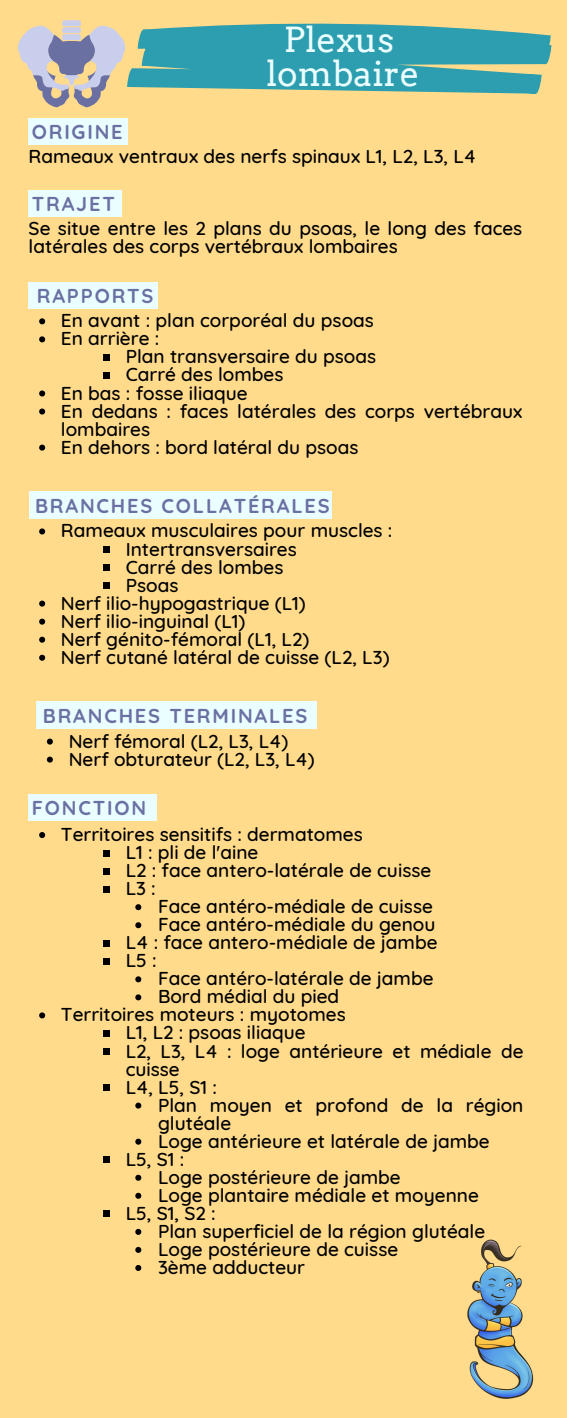
<style>
.page{position:relative;width:567px;height:1418px;background:#fff}
.page>*{position:absolute;margin:0;border:0;box-sizing:border-box;transform-origin:0 0}
.t1{font:34.6px "Arvo";color:#ebfeff}
.t2{font:700 20px "Quicksand";letter-spacing:.09em;color:#6b70a3}
.t3{font:500 19px/18px "Quicksand";color:#000}
</style>
<div class="page">
<div style="left:0;top:0;width:567px;height:1417px;background:#ffdb8b"></div>
<div style="left:29px;top:118px;width:99px;height:26px;background:#ebfeff"></div>
<div style="left:29px;top:190px;width:93px;height:27px;background:#ebfeff"></div>
<svg style="left:47px;top:738px;width:6px;height:6px"></svg>
<svg style="left:47px;top:756px;width:6px;height:6px"></svg>
<div style="left:36px;top:701px;width:281px;height:28px;background:#ebfeff"></div>
<img style="left:467px;top:1239px;width:67px;height:160px">
<svg style="left:39px;top:528px;width:6px;height:6px"></svg>
<svg style="left:104px;top:546px;width:6px;height:6px"></svg>
<svg style="left:104px;top:564px;width:6px;height:6px"></svg>
<svg style="left:104px;top:582px;width:6px;height:6px"></svg>
<svg style="left:39px;top:600px;width:6px;height:6px"></svg>
<svg style="left:39px;top:618px;width:6px;height:6px"></svg>
<svg style="left:39px;top:636px;width:6px;height:6px"></svg>
<svg style="left:39px;top:655px;width:6px;height:6px"></svg>
<div style="left:29px;top:491px;width:303px;height:28px;background:#ebfeff"></div>
<svg style="left:39px;top:832px;width:6px;height:6px"></svg>
<svg style="left:104px;top:850px;width:6px;height:6px"></svg>
<svg style="left:104px;top:868px;width:6px;height:6px"></svg>
<svg style="left:104px;top:886px;width:6px;height:6px"></svg>
<svg style="left:135px;top:904px;width:6px;height:6px"></svg>
<svg style="left:135px;top:922px;width:6px;height:6px"></svg>
<svg style="left:104px;top:940px;width:6px;height:6px"></svg>
<svg style="left:104px;top:958px;width:6px;height:6px"></svg>
<svg style="left:135px;top:976px;width:6px;height:6px"></svg>
<svg style="left:135px;top:994px;width:6px;height:6px"></svg>
<svg style="left:39px;top:1012px;width:6px;height:6px"></svg>
<svg style="left:104px;top:1030px;width:6px;height:6px"></svg>
<svg style="left:104px;top:1048px;width:6px;height:6px"></svg>
<svg style="left:104px;top:1084px;width:6px;height:6px"></svg>
<svg style="left:135px;top:1102px;width:6px;height:6px"></svg>
<svg style="left:135px;top:1138px;width:6px;height:6px"></svg>
<svg style="left:104px;top:1156px;width:6px;height:6px"></svg>
<svg style="left:135px;top:1174px;width:6px;height:6px"></svg>
<svg style="left:135px;top:1192px;width:6px;height:6px"></svg>
<svg style="left:104px;top:1210px;width:6px;height:6px"></svg>
<svg style="left:135px;top:1228px;width:6px;height:6px"></svg>
<svg style="left:135px;top:1246px;width:6px;height:6px"></svg>
<svg style="left:135px;top:1265px;width:6px;height:6px"></svg>
<div style="left:29px;top:794px;width:128px;height:27px;background:#ebfeff"></div>
<div style="left:29px;top:282px;width:129px;height:27px;background:#ebfeff"></div>
<svg style="left:39px;top:318px;width:6px;height:6px"></svg>
<svg style="left:39px;top:336px;width:6px;height:6px"></svg>
<svg style="left:104px;top:354px;width:6px;height:6px"></svg>
<svg style="left:104px;top:372px;width:6px;height:6px"></svg>
<svg style="left:39px;top:390px;width:6px;height:6px"></svg>
<svg style="left:39px;top:408px;width:6px;height:6px"></svg>
<svg style="left:39px;top:444px;width:6px;height:6px"></svg>
<svg style="left:18px;top:20px;width:534px;height:87px"></svg>
<p class="t2" style="left:32px;top:119px;width:92px">ORIGINE</p>
<p class="t1" style="left:284px;top:19px;width:112px">Plexus</p>
<p class="t1" style="left:266px;top:52px;width:155px">lombaire</p>
<p class="t3" style="left:29px;top:147px;width:449px">Rameaux ventraux des nerfs spinaux L1, L2, L3, L4</p>
<p class="t2" style="left:32px;top:191px;width:85px">TRAJET</p>
<p class="t3" style="left:29px;top:219px;width:495px">Se situe entre les 2 plans du psoas, le long des faces latérales des corps vertébraux lombaires</p>
<p class="t2" style="left:37px;top:283px;width:118px">RAPPORTS</p>
<p class="t3" style="left:61px;top:311px;width:314px">En avant : plan corporéal du psoas</p>
<p class="t3" style="left:61px;top:329px;width:100px">En arrière :</p>
<p class="t3" style="left:126px;top:347px;width:252px">Plan transversaire du psoas</p>
<p class="t3" style="left:126px;top:365px;width:159px">Carré des lombes</p>
<p class="t3" style="left:61px;top:383px;width:188px">En bas : fosse iliaque</p>
<p class="t3" style="left:61px;top:401px;width:463px">En dedans : faces latérales des corps vertébraux lombaires</p>
<p class="t3" style="left:61px;top:437px;width:299px">En dehors : bord latéral du psoas</p>
<p class="t2" style="left:35px;top:493px;width:296px">BRANCHES COLLATÉRALES</p>
<p class="t3" style="left:61px;top:521px;width:333px">Rameaux musculaires pour muscles :</p>
<p class="t3" style="left:126px;top:539px;width:173px">Intertransversaires</p>
<p class="t3" style="left:126px;top:557px;width:159px">Carré des lombes</p>
<p class="t3" style="left:126px;top:575px;width:54px">Psoas</p>
<p class="t3" style="left:61px;top:593px;width:246px">Nerf ilio-hypogastrique (L1)</p>
<p class="t3" style="left:61px;top:611px;width:186px">Nerf ilio-inguinal (L1)</p>
<p class="t3" style="left:61px;top:629px;width:250px">Nerf génito-fémoral (L1, L2)</p>
<p class="t3" style="left:61px;top:647px;width:330px">Nerf cutané latéral de cuisse (L2, L3)</p>
<p class="t2" style="left:43px;top:703px;width:266px">BRANCHES TERMINALES</p>
<p class="t3" style="left:69px;top:731px;width:221px">Nerf fémoral (L2, L3, L4)</p>
<p class="t3" style="left:69px;top:749px;width:248px">Nerf obturateur (L2, L3, L4)</p>
<p class="t2" style="left:32px;top:795px;width:116px">FONCTION</p>
<p class="t3" style="left:61px;top:825px;width:303px">Territoires sensitifs : dermatomes</p>
<p class="t3" style="left:126px;top:843px;width:134px">L1 : pli de l'aine</p>
<p class="t3" style="left:126px;top:861px;width:307px">L2 : face antero-latérale de cuisse</p>
<p class="t3" style="left:126px;top:879px;width:32px">L3 :</p>
<p class="t3" style="left:158px;top:897px;width:276px">Face antéro-médiale de cuisse</p>
<p class="t3" style="left:158px;top:915px;width:279px">Face antéro-médiale du genou</p>
<p class="t3" style="left:126px;top:933px;width:313px">L4 : face antero-médiale de jambe</p>
<p class="t3" style="left:126px;top:951px;width:33px">L5 :</p>
<p class="t3" style="left:158px;top:969px;width:277px">Face antéro-latérale de jambe</p>
<p class="t3" style="left:158px;top:987px;width:183px">Bord médial du pied</p>
<p class="t3" style="left:61px;top:1005px;width:286px">Territoires moteurs : myotomes</p>
<p class="t3" style="left:126px;top:1023px;width:181px">L1, L2 : psoas iliaque</p>
<p class="t3" style="left:126px;top:1041px;width:399px">L2, L3, L4 : loge antérieure et médiale de cuisse</p>
<p class="t3" style="left:126px;top:1077px;width:93px">L4, L5, S1 :</p>
<p class="t3" style="left:158px;top:1095px;width:367px">Plan moyen et profond de la région glutéale</p>
<p class="t3" style="left:158px;top:1131px;width:333px">Loge antérieure et latérale de jambe</p>
<p class="t3" style="left:126px;top:1149px;width:60px">L5, S1 :</p>
<p class="t3" style="left:158px;top:1167px;width:244px">Loge postérieure de jambe</p>
<p class="t3" style="left:158px;top:1185px;width:322px">Loge plantaire médiale et moyenne</p>
<p class="t3" style="left:126px;top:1203px;width:91px">L5, S1, S2 :</p>
<p class="t3" style="left:158px;top:1221px;width:329px">Plan superficiel de la région glutéale</p>
<p class="t3" style="left:158px;top:1239px;width:242px">Loge postérieure de cuisse</p>
<p class="t3" style="left:158px;top:1257px;width:149px">3ème adducteur</p>
</div>
